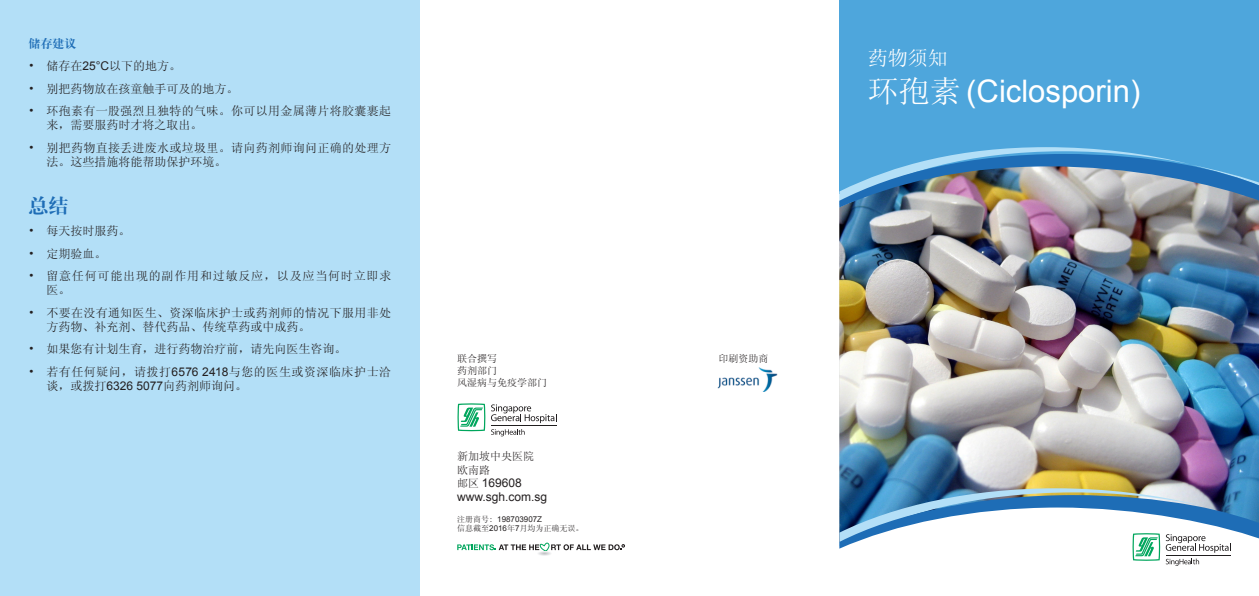
<style>
.page{position:relative;width:1259px;height:596px;background:#fff}
.page>*{position:absolute;margin:0;border:0;box-sizing:border-box;transform-origin:0 0}
.t1{font:31px "Arial";color:#fff}
.t2{font:20px "Sim Sun";color:#fff}
.t3{font:20px "Sungti CSEG Bold GB";color:#1e6db6}
.t4{font:12px/14px "Sim Sun";letter-spacing:.025em;color:#231f20}
.t5{font:12px "Sim Sun";color:#231f20}
.t6{font:12px/14px "Sim Sun";letter-spacing:.045em;color:#231f20}
.t7{font:12px/14px "Sim Sun";letter-spacing:.065em;color:#231f20}
.t8{font:12px/13.5px "Arial";color:#231f20}
.t9{font:12px "Sungti CSEG Bold GB";color:#1e6db6}
.t10{font:11px/13.5px "Sim Sun";color:#231f20}
.t11{font:10px/12px "Sim Sun";color:#231f20}
.t12{font:8px "Sim Sun";color:#231f20}
.t13{font:8px "Arial";color:#231f20}
.s1{font-family:"Arial"}
.s2{font-family:"Sim Sun";font-size:11px}
.s3{font-family:"Sim Sun"}
</style>
<div class="page">
<div style="left:0;top:0;width:420px;height:595px;background:#b3dff7"></div>
<svg style="left:491px;top:429px;width:34px;height:7px"></svg>
<svg style="left:491px;top:404px;width:64px;height:19px"></svg>
<hr style="left:491px;top:425px;width:65px;height:1px;background:#201d1e">
<svg style="left:457px;top:403px;width:28px;height:28px"></svg>
<img style="left:538px;top:551px;width:13px;height:4px">
<svg style="left:457px;top:542px;width:167px;height:9px"></svg>
<div style="left:839px;top:0;width:420px;height:193px;background:#4ea6dc"></div>
<img style="left:839px;top:207px;width:420px;height:281px">
<svg style="left:839px;top:488px;width:420px;height:77px"></svg>
<img style="left:839px;top:147px;width:420px;height:60px">
<img style="left:717px;top:367px;width:61px;height:24px">
<p class="t9" style="left:28px;top:37px;width:49px">储存建议</p>
<p class="t5" style="left:28px;top:60px;width:154px">• 储存在<span class="s1">25°C</span>以下的地方。</p>
<p class="t5" style="left:28px;top:83px;width:211px">• 别把药物放在孩童触手可及的地方。</p>
<p class="t4" style="left:46px;top:104px;width:346px;text-indent:-18px">• 环孢素有一股强烈且独特的气味。你可以用金属薄片将胶囊裹起来，需要服药时才将之取出。</p>
<p class="t4" style="left:46px;top:140px;width:346px;text-indent:-18px">• 别把药物直接丢进废水或垃圾里。请向药剂师询问正确的处理方法。这些措施将能帮助保护环境。</p>
<h2 class="t3" style="left:28px;top:195px;width:41px">总结</h2>
<p class="t4" style="left:28px;top:224px;width:103px">• 每天按时服药。</p>
<p class="t4" style="left:28px;top:246px;width:79px">• 定期验血。</p>
<p class="t7" style="left:46px;top:269px;width:346px;text-indent:-18px">• 留意任何可能出现的副作用和过敏反应，以及应当何时立即求医。</p>
<p class="t4" style="left:46px;top:305px;width:346px;text-indent:-18px">• 不要在没有通知医生、资深临床护士或药剂师的情况下服用非处方药物、补充剂、替代药品、传统草药或中成药。</p>
<p class="t5" style="left:28px;top:343px;width:319px">• 如果您有计划生育，进行药物治疗前，请先向医生咨询。</p>
<p class="t6" style="left:46px;top:364px;width:346px;text-indent:-18px">• 若有任何疑问，请拨打<span class="s1">6576 2418</span>与您的医生或资深临床护士洽谈，或拨打<span class="s1">6326 5077</span>向药剂师询问。</p>
<p class="t11" style="left:457px;top:352px;width:91px">联合撰写<br>药剂部门<br>风湿病与免疫学部门</p>
<p class="t11" style="left:718px;top:352px;width:51px">印刷资助商</p>
<p class="t10" style="left:457px;top:449px;width:78px">新加坡中央医院欧南路</p>
<p class="t8" style="left:457px;top:476px;width:92px"><span class="s2">邮区</span> 169608 www.sgh.com.sg</p>
<p class="t13" style="left:457px;top:513px;width:86px"><span class="s3">注册商号:</span> 198703907Z</p>
<p class="t12" style="left:457px;top:523px;width:128px">信息截至<span class="s1">2016</span>年<span class="s1">7</span>月均为正确无误。</p>
<h2 class="t2" style="left:867px;top:48px;width:81px">药物须知</h2>
<h1 class="t1" style="left:867px;top:71px;width:274px"><span class="s3">环孢素</span> (Ciclosporin)</h1>
</div>
